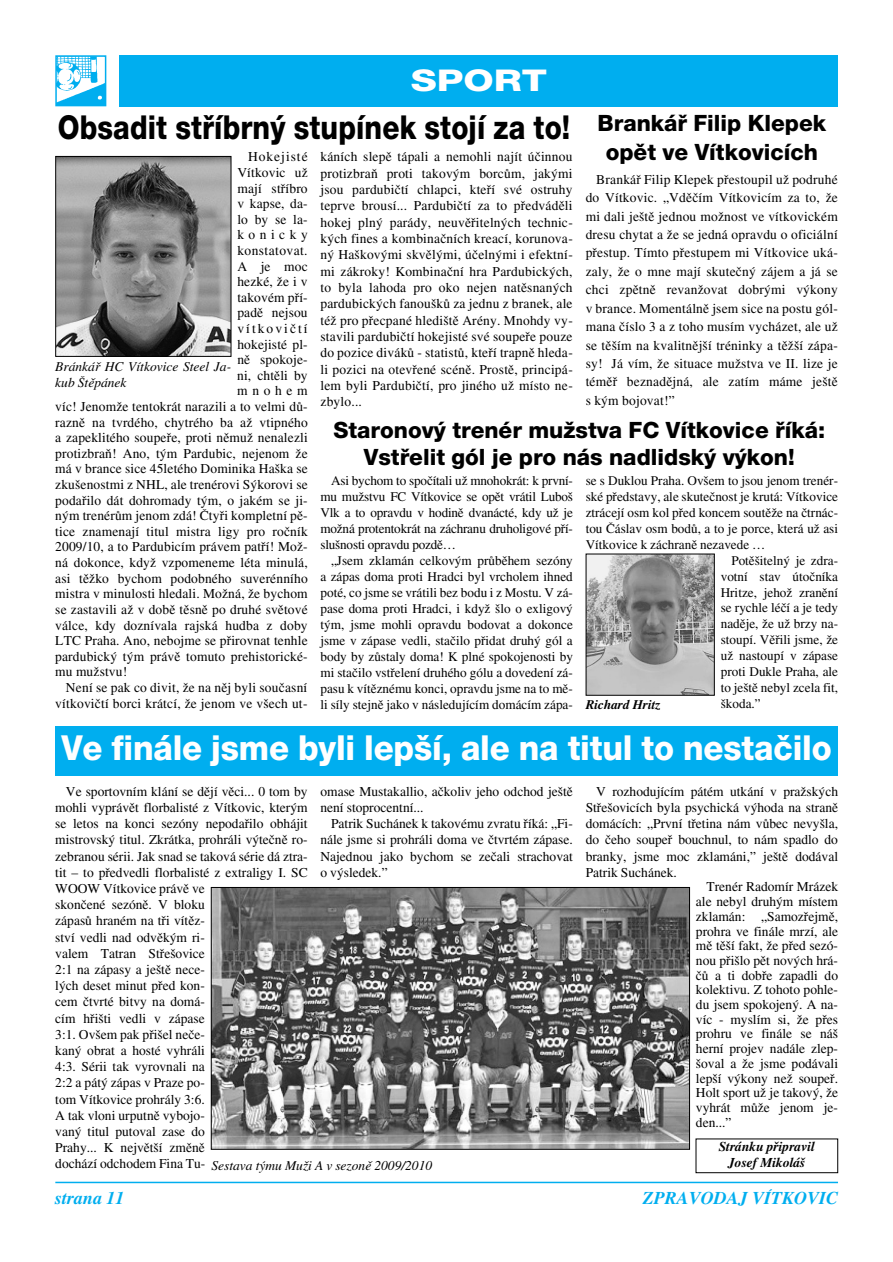
<style>
.page{position:relative;width:893px;height:1262px;background:#fff}
.page>*{position:absolute;margin:0;border:0;box-sizing:border-box;transform-origin:0 0}
.t1{font:800 34.5px "Helvetica Neue CE";letter-spacing:-.005em;color:#fff;scale:.95 1}
.t2{font:800 33px "Helvetica Neue CE";letter-spacing:.005em;color:#000;scale:.85 1}
.t3{font:800 30px "Helvetica Neue CE";color:#fff;scale:1.3 1}
.t4{font:800 22.5px/27px "Helvetica Neue CE";color:#000;text-align:center}
.t5{font:italic 700 18px "Times CE";color:#00aeef}
.t6{font:13.5px/16.2px "Times CE";letter-spacing:.01em;color:#000;text-align:justify}
.t7{font:italic 13.5px/16.2px "Times CE";color:#000}
.t8{font:italic 700 13.5px/16.2px "Times CE";color:#000;text-align:center}
.t9{font:13.5px "Times CE";letter-spacing:.03em;color:#000}
.t10{font:13.5px "Times CE";letter-spacing:.15em;color:#000}
.t11{font:13.5px "Times CE";letter-spacing:.075em;color:#000}
.t12{font:13.5px "Times CE";letter-spacing:.33em;color:#000}
.t13{font:13.2px/16px "Times CE";color:#000;text-align:justify}
.t14{font:italic 700 13.2px "Times CE";color:#000}
.s1{font-style:normal}
</style>
<div class="page">
<hr style="left:55px;top:1181px;width:783px;height:2px;background:#00aeef">
<div style="left:120px;top:55px;width:718px;height:51px;background:#00aeef"></div>
<img style="left:58px;top:58px;width:45px;height:45px">
<div style="left:55px;top:55px;width:51px;height:51px;border:2px solid #00aeef"></div>
<img style="left:57px;top:158px;width:172px;height:197px">
<div style="left:55px;top:156px;width:176px;height:201px;border:1px solid #000"></div>
<img style="left:587px;top:555px;width:125px;height:138px">
<div style="left:55px;top:726px;width:783px;height:50px;background:#00aeef"></div>
<img style="left:213px;top:889px;width:475px;height:258px">
<div style="left:211px;top:887px;width:479px;height:262px;border:1px solid #000"></div>
<div style="left:695px;top:1138px;width:143px;height:35px;border:1px solid #000"></div>
<h3 class="t3" style="left:410px;top:69px;width:106px">SPORT</h3>
<h2 class="t2" style="left:58px;top:115px;width:604px">Obsadit stfiíbrn˘ stupínek stojí za to!</h2>
<p class="t11" style="left:248px;top:152px;width:61px">Hokejisté</p>
<p class="t6" style="left:237px;top:166px;width:72px">Vítkovic uÏ</p>
<p class="t6" style="left:237px;top:181px;width:72px">mají stfiíbro</p>
<p class="t6" style="left:237px;top:197px;width:72px">v kapse, da-</p>
<p class="t6" style="left:237px;top:212px;width:72px">lo by se la-</p>
<p class="t12" style="left:237px;top:230px;width:72px">konicky</p>
<p class="t9" style="left:237px;top:246px;width:72px">konstatovat.</p>
<p class="t6" style="left:237px;top:259px;width:72px">A je moc</p>
<p class="t6" style="left:237px;top:275px;width:72px">hezké, Ïe i v</p>
<p class="t6" style="left:237px;top:290px;width:72px">takovém pfií-</p>
<p class="t6" style="left:237px;top:306px;width:72px">padû nejsou</p>
<p class="t10" style="left:237px;top:324px;width:72px">vítkoviãtí</p>
<p class="t6" style="left:237px;top:337px;width:72px">hokejisté pl-</p>
<p class="t6" style="left:237px;top:353px;width:72px">nû spokoje-</p>
<p class="t6" style="left:237px;top:368px;width:72px">ni, chtûli by</p>
<p class="t6" style="left:237px;top:384px;width:72px">mnohem</p>
<p class="t6" style="left:55px;top:400px;width:254px">víc! JenomÏe tentokrát narazili a to velmi dÛ-</p>
<p class="t6" style="left:55px;top:415px;width:254px">raznû na tvrdého, chytrého ba aÏ vtipného</p>
<p class="t6" style="left:55px;top:431px;width:254px">a zapeklitého soupefie, proti nûmuÏ nenalezli</p>
<p class="t6" style="left:55px;top:446px;width:254px">protizbraÀ! Ano, t˘m Pardubic, nejenom Ïe</p>
<p class="t6" style="left:55px;top:462px;width:254px">má v brance sice 45letého Dominika Ha‰ka se</p>
<p class="t6" style="left:55px;top:478px;width:254px">zku‰enostmi z NHL, ale trenérovi S˘korovi se</p>
<p class="t6" style="left:55px;top:493px;width:254px">podafiilo dát dohromady t˘m, o jakém se ji-</p>
<p class="t6" style="left:55px;top:509px;width:254px">n˘m trenérÛm jenom zdá! âtyfii kompletní pû-</p>
<p class="t6" style="left:55px;top:524px;width:254px">tice znamenají titul mistra ligy pro roãník</p>
<p class="t6" style="left:55px;top:540px;width:254px">2009/10, a to Pardubicím právem patfií! MoÏ-</p>
<p class="t6" style="left:55px;top:556px;width:254px">ná dokonce, kdyÏ vzpomeneme léta minulá,</p>
<p class="t6" style="left:55px;top:571px;width:254px">asi tûÏko bychom podobného suverénního</p>
<p class="t6" style="left:55px;top:587px;width:254px">mistra v minulosti hledali. MoÏná, Ïe bychom</p>
<p class="t6" style="left:55px;top:602px;width:254px">se zastavili aÏ v dobû tûsnû po druhé svûtové</p>
<p class="t6" style="left:55px;top:618px;width:254px">válce, kdy doznívala rajská hudba z doby</p>
<p class="t6" style="left:55px;top:634px;width:254px">LTC Praha. Ano, nebojme se pfiirovnat tenhle</p>
<p class="t6" style="left:55px;top:649px;width:254px">pardubick˘ t˘m právû tomuto prehistorické-</p>
<p class="t6" style="left:55px;top:665px;width:73px">mu muÏstvu!</p>
<p class="t6" style="left:66px;top:680px;width:243px">Není se pak co divit, Ïe na nûj byli souãasní</p>
<p class="t6" style="left:55px;top:697px;width:254px">vítkoviãtí borci krátcí, Ïe jenom ve v‰ech ut-</p>
<h3 class="t4" style="left:597px;top:110px;width:230px;line-height:29.2px">Brankáfi Filip Klepek opût ve Vítkovicích</h3>
<p class="t6" style="left:585px;top:171px;width:254px;line-height:18.5px;text-indent:11px">Brankáfi Filip Klepek pfiestoupil uÏ podruhé do Vítkovic. „Vdûãím Vítkovicím za to, Ïe mi dali je‰tû jednou moÏnost ve vítkovickém dresu chytat a Ïe se jedná opravdu o oficiální pfiestup. Tímto pfiestupem mi Vítkovice uká&shy;zaly, Ïe o mne mají skuteãn˘ zájem a já se chci zpûtnû revanÏovat dobr˘mi v˘kony v brance. Momentálnû jsem sice na postu gól&shy;mana ãíslo 3 a z toho musím vycházet, ale uÏ se tû‰ím na kvalitnûj‰í tréninky a tûÏ‰í zápa&shy;sy! Já vím, Ïe situace muÏstva ve II. lize je témûfi beznadûjná, ale zatím máme je‰tû s k˘m bojovat!”</p>
<p class="t6" style="left:320px;top:150px;width:254px">káních slepû tápali a nemohli najít úãinnou protizbraÀ proti takov˘m borcÛm, jak˘mi jsou pardubiãtí chlapci, ktefií své ostruhy teprve brousí... Pardubiãtí za to pfiedvádûli hokej pln˘ parády, neuvûfiiteln˘ch technic&shy;k˘ch fines a kombinaãních kreací, korunova&shy;n˘ Ha‰kov˘mi skvûl˘mi, úãeln˘mi i efektní&shy;mi zákroky! Kombinaãní hra Pardubick˘ch, to byla lahoda pro oko nejen natûsnan˘ch pardubick˘ch fanou‰kÛ za jednu z branek, ale téÏ pro pfiecpané hledi‰tû Arény. Mnohdy vy&shy;stavili pardubiãtí hokejisté své soupefie pouze do pozice divákÛ - statistÛ, ktefií trapnû hleda&shy;li pozici na otevfiené scénû. Prostû, principá&shy;lem byli Pardubiãtí, pro jiného uÏ místo ne&shy;zbylo...</p>
<p class="t7" style="left:55px;top:359px;width:177px">Bránkáfi HC Vítkovice Steel Ja&shy;kub ·tûpánek</p>
<h3 class="t4" style="left:333px;top:418px;width:493px">Staronov˘ trenér muÏstva FC Vítkovice fiíká:<br>Vstfielit gól je pro nás nadlidsk˘ v˘kon!</h3>
<p class="t13" style="left:320px;top:474px;width:254px;text-indent:11px">Asi bychom to spoãítali uÏ mnohokrát: k první&shy;mu muÏstvu FC Vítkovice se opût vrátil Lubo‰ Vlk a to opravdu v hodinû dvanácté, kdy uÏ je moÏná protentokrát na záchranu druholigové pfií&shy;slu‰nosti opravdu pozdû…</p>
<p class="t13" style="left:320px;top:554px;width:254px;text-indent:11px">„Jsem zklamán celkov˘m prÛbûhem sezóny a zápas doma proti Hradci byl vrcholem ihned poté, co jsme se vrátili bez bodu i z Mostu. V zá&shy;pase doma proti Hradci, i kdyÏ ‰lo o exligov˘ t˘m, jsme mohli opravdu bodovat a dokonce jsme v zápase vedli, staãilo pfiidat druh˘ gól a body by zÛstaly doma! K plné spokojenosti by mi staãilo vstfielení druhého gólu a dovedení zá&shy;pasu k vítûznému konci, opravdu jsme na to mû&shy;li síly stejnû jako v následujícím domácím zápa-</p>
<p class="t13" style="left:585px;top:474px;width:254px">se s Duklou Praha. Ov‰em to jsou jenom trenér-</p>
<p class="t13" style="left:585px;top:490px;width:254px">ské pfiedstavy, ale skuteãnost je krutá: Vítkovice</p>
<p class="t13" style="left:585px;top:506px;width:254px">ztrácejí osm kol pfied koncem soutûÏe na ãtrnác-</p>
<p class="t13" style="left:585px;top:522px;width:254px">tou âáslav osm bodÛ, a to je porce, která uÏ asi</p>
<p class="t13" style="left:585px;top:537px;width:181px">Vítkovice k záchranû nezavede …</p>
<p class="t13" style="left:731px;top:553px;width:108px">Potû‰iteln˘ je zdra-</p>
<p class="t13" style="left:720px;top:569px;width:119px">votní stav útoãníka</p>
<p class="t13" style="left:720px;top:585px;width:119px">Hritze, jehoÏ zranûní</p>
<p class="t13" style="left:720px;top:601px;width:119px">se rychle léãí a je tedy</p>
<p class="t13" style="left:720px;top:617px;width:119px">nadûje, Ïe uÏ brzy na-</p>
<p class="t13" style="left:720px;top:633px;width:119px">stoupí. Vûfiili jsme, Ïe</p>
<p class="t13" style="left:720px;top:649px;width:119px">uÏ nastoupí v zápase</p>
<p class="t13" style="left:720px;top:665px;width:119px">proti Dukle Praha, ale</p>
<p class="t13" style="left:720px;top:681px;width:119px">to je‰tû nebyl zcela fit,</p>
<p class="t13" style="left:720px;top:696px;width:41px">‰koda.”</p>
<p class="t14" style="left:585px;top:700px;width:76px">Richard Hritz</p>
<h1 class="t1" style="left:61px;top:735px;width:812px">Ve finále jsme byli lep‰í, ale na titul to nestaãilo</h1>
<p class="t6" style="left:55px;top:784px;width:254px;text-align:left;text-indent:11px">Ve sportovním klání se dûjí vûci... 0 tom by mohli vyprávût florbalisté z Vítkovic, kter˘m se letos na konci sezóny nepodafiilo obhájit mistrovsk˘ titul. Zkrátka, prohráli v˘teãnû ro&shy;zebranou sérii. Jak snad se taková série dá ztra&shy;tit – to pfiedvedli florbalisté z extraligy I. SC<br>WOOW Vítkovice právû ve<br>skonãené sezónû. V bloku<br>zápasÛ hraném na tfii vítûz-<br>ství vedli nad odvûk˘m ri-<br>valem Tatran Stfie‰ovice<br>2:1 na zápasy a je‰tû nece-<br>l˘ch deset minut pfied kon-<br>cem ãtvrté bitvy na domá-<br>cím hfii‰ti vedli v zápase<br>3:1. Ov‰em pak pfii‰el neãe-<br>kan˘ obrat a hosté vyhráli<br>4:3. Sérii tak vyrovnali na<br>2:2 a pát˘ zápas v Praze po-<br>tom Vítkovice prohrály 3:6.<br>A tak vloni urputnû vybojo-<br>van˘ titul putoval zase do<br>Prahy... K nejvût‰í zmûnû</p>
<p class="t7" style="left:55px;top:1158px;width:378px"><span class="s1">dochází odchodem Fina Tu-</span> Sestava t˘mu MuÏi A v sezonû 2009/2010</p>
<p class="t6" style="left:320px;top:784px;width:254px">omase Mustakallio, aãkoliv jeho odchod je‰tû není stoprocentní...</p>
<p class="t6" style="left:320px;top:816px;width:254px;text-indent:11px">Patrik Suchánek k takovému zvratu fiíká: „Fi&shy;nále jsme si prohráli doma ve ãtvrtém zápase.<br>Najednou jako bychom se zeãali strachovat o v˘sledek.”</p>
<p class="t6" style="left:585px;top:784px;width:254px;text-indent:11px">V rozhodujícím pátém utkání v praÏsk˘ch Stfie‰ovicích byla psychická v˘hoda na stranû domácích: „První tfietina nám vÛbec nevy‰la, do ãeho soupefi bouchnul, to nám spadlo do branky, jsme moc zklamáni,” je‰tû dodával Patrik Suchánek.</p>
<p class="t6" style="left:696px;top:880px;width:144px;line-height:14.7px;text-indent:11px">Trenér Radomír Mrázek ale nebyl druh˘m místem zklamán: „Samozfiejmû, prohra ve finále mrzí, ale mû tû‰í fakt, Ïe pfied sezó&shy;nou pfii‰lo pût nov˘ch hrá&shy;ãÛ a ti dobfie zapadli do kolektivu. Z tohoto pohle&shy;du jsem spokojen˘. A na&shy;víc - myslím si, Ïe pfies prohru ve finále se ná‰ herní projev nadále zlep-‰oval a Ïe jsme podávali lep‰í v˘kony neÏ soupefi.<br>Holt sport uÏ je takov˘, Ïe vyhrát mÛÏe jenom je&shy;den...”</p>
<p class="t8" style="left:718px;top:1139px;width:98px">Stránku pfiipravil<br>Josef Mikolá‰</p>
<h3 class="t5" style="left:55px;top:1191px;width:71px">strana 11</h3>
<h3 class="t5" style="left:643px;top:1191px;width:197px">ZPRAVODAJ VÍTKOVIC</h3>
</div>
